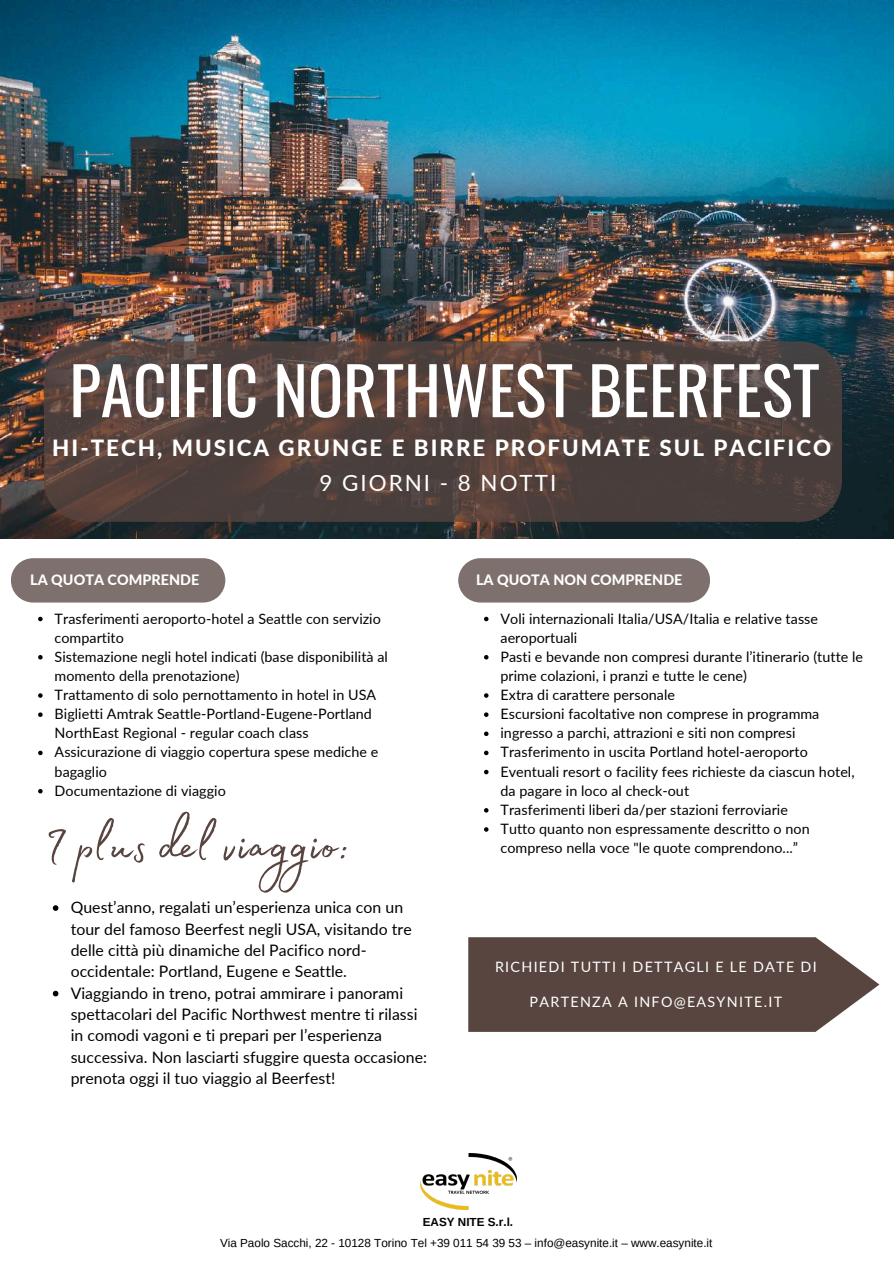
<style>
.page{position:relative;width:894px;height:1264px;background:#fff}
.page>*{position:absolute;margin:0;border:0;box-sizing:border-box;transform-origin:0 0}
.t1{font:65.4px "Oswald";color:#fff}
.t2{font:60.75px "Madelyn Fill";letter-spacing:.005em;color:#584540}
.t3{font:800 22.35px "Lato";letter-spacing:.09em;color:#fff}
.t4{font:22.35px "Lato";letter-spacing:.09em;color:#fff}
.t5{font:15.75px/21.3px "Lato";letter-spacing:.005em;color:#000}
.t6{font:14.25px/19.2px "Lato";letter-spacing:.005em;color:#000}
.t7{font:14.25px "Lato";letter-spacing:.09em;color:#fff}
.t8{font:800 14.25px "Lato";color:#fff}
.t9{font:11.7px "Arimo";color:#000}
.t10{font:700 11.7px "Arimo";color:#000}
</style>
<div class="page">
<img style="left:0;top:0;width:893px;height:538px">
<svg style="left:44px;top:341px;width:797px;height:181px;background:#52423d"></svg>
<div style="left:11px;top:558px;width:214px;height:44px;background:#7e706c"></div>
<div style="left:458px;top:558px;width:252px;height:44px;background:#7e706c"></div>
<img style="left:420px;top:1153px;width:96px;height:55px">
<svg style="left:468px;top:937px;width:411px;height:94px;background:#64534e"></svg>
<svg style="left:38px;top:616px;width:5px;height:5px"></svg>
<svg style="left:38px;top:655px;width:5px;height:4px"></svg>
<svg style="left:38px;top:693px;width:5px;height:4px"></svg>
<svg style="left:38px;top:712px;width:5px;height:5px"></svg>
<svg style="left:38px;top:750px;width:5px;height:5px"></svg>
<svg style="left:38px;top:789px;width:5px;height:4px"></svg>
<svg style="left:484px;top:616px;width:4px;height:5px"></svg>
<svg style="left:484px;top:655px;width:4px;height:4px"></svg>
<svg style="left:484px;top:693px;width:4px;height:4px"></svg>
<svg style="left:484px;top:712px;width:4px;height:5px"></svg>
<svg style="left:484px;top:731px;width:4px;height:5px"></svg>
<svg style="left:484px;top:750px;width:4px;height:5px"></svg>
<svg style="left:484px;top:769px;width:4px;height:5px"></svg>
<svg style="left:484px;top:808px;width:4px;height:4px"></svg>
<svg style="left:484px;top:827px;width:4px;height:4px"></svg>
<svg style="left:53px;top:905px;width:5px;height:5px"></svg>
<svg style="left:53px;top:990px;width:5px;height:6px"></svg>
<h1 class="t1" style="left:69px;top:339px;width:751px">PACIFIC NORTHWEST BEERFEST</h1>
<h3 class="t3" style="left:52px;top:434px;width:780px">HI-TECH, MUSICA GRUNGE E BIRRE PROFUMATE SUL PACIFICO</h3>
<h3 class="t4" style="left:319px;top:469px;width:238px">9 GIORNI - 8 NOTTI</h3>
<p class="t8" style="left:30px;top:571px;width:170px">LA QUOTA COMPRENDE</p>
<p class="t6" style="left:55px;top:608px;width:335px">Trasferimenti aeroporto-hotel a Seattle con servizio compartito<br>Sistemazione negli hotel indicati (base disponibilità al momento della prenotazione)<br>Trattamento di solo pernottamento in hotel in USA Biglietti Amtrak Seattle-Portland-Eugene-Portland NorthEast Regional - regular coach class Assicurazione di viaggio copertura spese mediche e bagaglio<br>Documentazione di viaggio</p>
<h2 class="t2" style="left:44px;top:799px;width:307px">I plus del viaggio:</h2>
<p class="t5" style="left:71px;top:896px;width:358px">Quest’anno, regalati un’esperienza unica con un tour del famoso Beerfest negli USA, visitando tre delle città più dinamiche del Pacifico nord&shy;occidentale: Portland, Eugene e Seattle.<br>Viaggiando in treno, potrai ammirare i panorami spettacolari del Pacific Northwest mentre ti rilassi in comodi vagoni e ti prepari per l’esperienza successiva. Non lasciarti sfuggire questa occasione: prenota oggi il tuo viaggio al Beerfest!</p>
<p class="t8" style="left:476px;top:571px;width:208px">LA QUOTA NON COMPRENDE</p>
<p class="t6" style="left:500px;top:608px;width:364px">Voli internazionali Italia/USA/Italia e relative tasse aeroportuali<br>Pasti e bevande non compresi durante l’itinerario (tutte le prime colazioni, i pranzi e tutte le cene)<br>Extra di carattere personale<br>Escursioni facoltative non comprese in programma ingresso a parchi, attrazioni e siti non compresi Trasferimento in uscita Portland hotel-aeroporto Eventuali resort o facility fees richieste da ciascun hotel, da pagare in loco al check-out<br>Trasferimenti liberi da/per stazioni ferroviarie<br>Tutto quanto non espressamente descritto o non</p>
<p class="t6" style="left:500px;top:838px;width:299px">compreso nella voce "le quote comprendono...”</p>
<p class="t7" style="left:495px;top:958px;width:323px">RICHIEDI TUTTI I DETTAGLI E LE DATE DI</p>
<p class="t7" style="left:529px;top:992px;width:254px">PARTENZA A INFO@EASYNITE.IT</p>
<p class="t10" style="left:422px;top:1215px;width:92px">EASY NITE S.r.l.</p>
<p class="t9" style="left:220px;top:1236px;width:494px">Via Paolo Sacchi, 22 - 10128 Torino Tel +39 011 54 39 53 – info@easynite.it – www.easynite.it</p>
</div>
